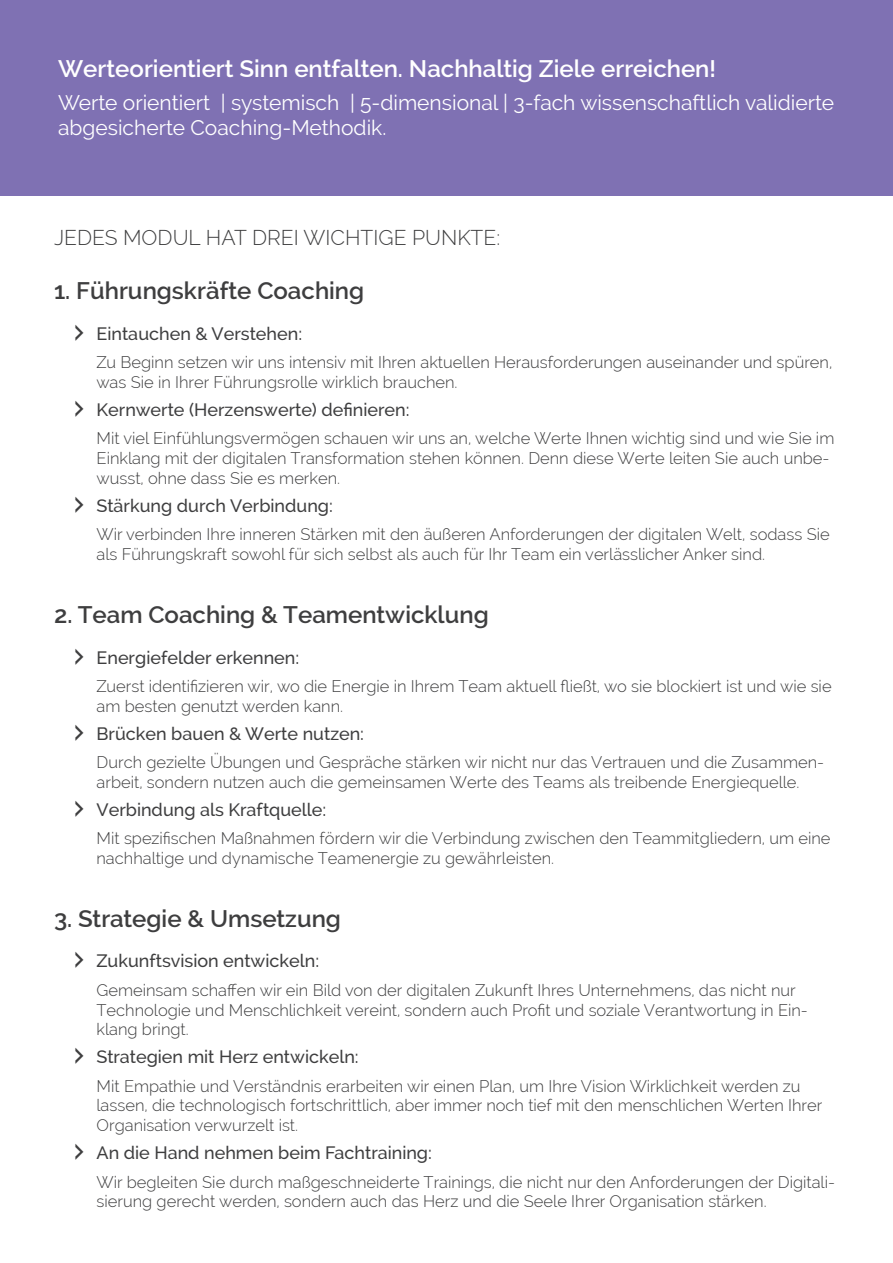
<style>
.page{position:relative;width:893px;height:1263px;background:#fff}
.page>*{position:absolute;margin:0;border:0;box-sizing:border-box;transform-origin:0 0}
.Headline_Text{font:600 24px "Raleway";color:#3e3e3f}
.Headline_Text_im_Farbbereich{font:600 24px "Raleway";color:#fff}
._14pt_light_weiss{font:21px/25.2px "Raleway";color:#fff}
.Headline_Text_sub_light_Grossbuch{font:300 21px "Raleway";color:#3e3e3f}
.t1{font:500 18px "Raleway";color:#3e3e3f}
.Einfache_Absatz_nach_Liste_mit_Einzug{font:300 16.5px/19.8px "Raleway";color:#3e3e3f}
</style>
<div class="page">
<div style="left:0;top:0;width:893px;height:196px;background:#7f71b3"></div>
<p class="Headline_Text_im_Farbbereich" style="left:58px;top:54px;width:659px">Werteorientiert Sinn entfalten. Nachhaltig Ziele erreichen!</p>
<p class="_14pt_light_weiss" style="left:58px;top:90px;width:778px">Werte orientiert | systemisch | 5-dimensional | 3-fach wissenschaftlich validierte abgesicherte Coaching-Methodik.</p>
<p class="Headline_Text_sub_light_Grossbuch" style="left:54px;top:225px;width:448px">JEDES MODUL HAT DREI WICHTIGE PUNKTE:</p>
<p class="Headline_Text" style="left:54px;top:277px;width:312px">1. Führungskräfte Coaching</p>
<p class="t1" style="left:97px;top:323px;width:207px">Eintauchen &amp; Verstehen:</p>
<p class="Einfache_Absatz_nach_Liste_mit_Einzug" style="left:97px;top:352px;width:737px">Zu Beginn setzen wir uns intensiv mit Ihren aktuellen Herausforderungen auseinander und spüren, was Sie in Ihrer Führungsrolle wirklich brauchen.</p>
<p class="t1" style="left:97px;top:399px;width:315px">Kernwerte (Herzenswerte) definieren:</p>
<p class="Einfache_Absatz_nach_Liste_mit_Einzug" style="left:97px;top:428px;width:739px">Mit viel Einfühlungsvermögen schauen wir uns an, welche Werte Ihnen wichtig sind und wie Sie im<br>Einklang mit der digitalen Transformation stehen können. Denn diese Werte leiten Sie auch unbe&shy;wusst, ohne dass Sie es merken.</p>
<p class="t1" style="left:97px;top:495px;width:238px">Stärkung durch Verbindung:</p>
<p class="Einfache_Absatz_nach_Liste_mit_Einzug" style="left:97px;top:524px;width:735px">Wir verbinden Ihre inneren Stärken mit den äußeren Anforderungen der digitalen Welt, sodass Sie als Führungskraft sowohl für sich selbst als auch für Ihr Team ein verlässlicher Anker sind.</p>
<p class="Headline_Text" style="left:54px;top:600px;width:436px">2. Team Coaching &amp; Teamentwicklung</p>
<p class="t1" style="left:97px;top:647px;width:204px">Energiefelder erkennen:</p>
<p class="Einfache_Absatz_nach_Liste_mit_Einzug" style="left:97px;top:676px;width:737px">Zuerst identifizieren wir, wo die Energie in Ihrem Team aktuell fließt, wo sie blockiert ist und wie sie am besten genutzt werden kann.</p>
<p class="t1" style="left:97px;top:723px;width:269px">Brücken bauen &amp; Werte nutzen:</p>
<p class="Einfache_Absatz_nach_Liste_mit_Einzug" style="left:97px;top:752px;width:729px">Durch gezielte Übungen und Gespräche stärken wir nicht nur das Vertrauen und die Zusammen&shy;arbeit, sondern nutzen auch die gemeinsamen Werte des Teams als treibende Energiequelle.</p>
<p class="t1" style="left:97px;top:799px;width:231px">Verbindung als Kraftquelle:</p>
<p class="Einfache_Absatz_nach_Liste_mit_Einzug" style="left:97px;top:828px;width:736px">Mit spezifischen Maßnahmen fördern wir die Verbindung zwischen den Teammitgliedern, um eine nachhaltige und dynamische Teamenergie zu gewährleisten.</p>
<p class="Headline_Text" style="left:54px;top:904px;width:288px">3. Strategie &amp; Umsetzung</p>
<p class="t1" style="left:97px;top:951px;width:224px">Zukunftsvision entwickeln:</p>
<p class="Einfache_Absatz_nach_Liste_mit_Einzug" style="left:97px;top:980px;width:713px">Gemeinsam schaffen wir ein Bild von der digitalen Zukunft Ihres Unternehmens, das nicht nur<br>Technologie und Menschlichkeit vereint, sondern auch Profit und soziale Verantwortung in Ein&shy;klang bringt.</p>
<p class="t1" style="left:97px;top:1046px;width:264px">Strategien mit Herz entwickeln:</p>
<p class="Einfache_Absatz_nach_Liste_mit_Einzug" style="left:97px;top:1076px;width:727px">Mit Empathie und Verständnis erarbeiten wir einen Plan, um Ihre Vision Wirklichkeit werden zu lassen, die technologisch fortschrittlich, aber immer noch tief mit den menschlichen Werten Ihrer<br>Organisation verwurzelt ist.</p>
<p class="t1" style="left:97px;top:1142px;width:337px">An die Hand nehmen beim Fachtraining:</p>
<p class="Einfache_Absatz_nach_Liste_mit_Einzug" style="left:97px;top:1172px;width:740px">Wir begleiten Sie durch maßgeschneiderte Trainings, die nicht nur den Anforderungen der Digitali&shy;sierung gerecht werden, sondern auch das Herz und die Seele Ihrer Organisation stärken.</p>
</div>
